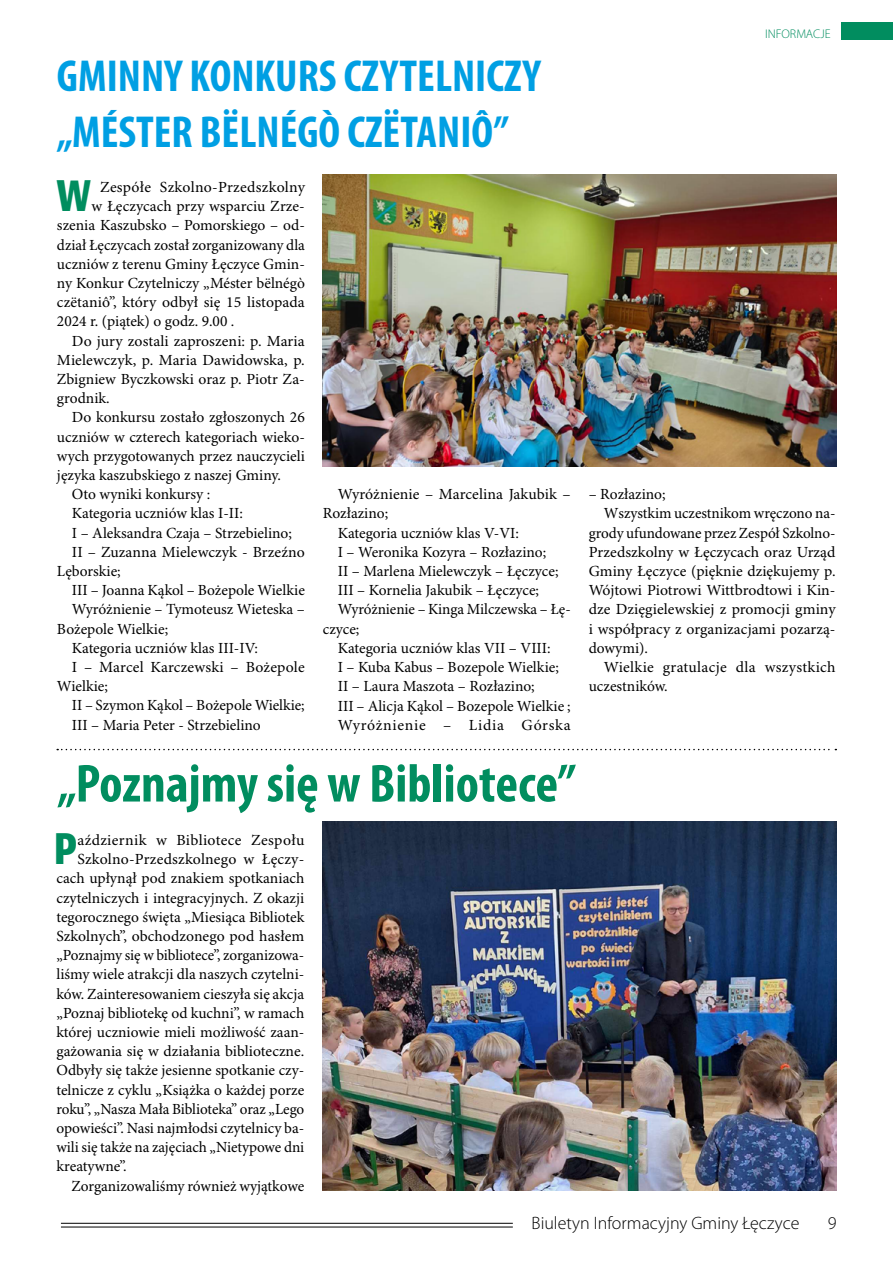
<style>
.page{position:relative;width:893px;height:1263px;background:#fff}
.page>*{position:absolute;margin:0;border:0;box-sizing:border-box;transform-origin:0 0}
.t1{font:700 condensed 54px "Myriad Pro";color:#018d5f}
.t2{font:700 condensed 45px/55.5px "Myriad Pro";color:#009fe3}
.t3{font:700 condensed 40.95px "Bernino Sans";color:#018d5f}
.t4{font:300 18px "Myriad Pro";color:#000}
.t5{font:15.45px "Minion Pro";color:#000}
.t6{font:15.45px "Minion Pro";letter-spacing:.02em;color:#000}
.t7{font:15.45px "Minion Pro";letter-spacing:.045em;color:#000}
.t8{font:300 12.6px "Myriad Pro";color:#018d5f}
</style>
<div class="page">
<hr style="left:61px;top:1223px;width:452px;height:1px;background:#000">
<hr style="left:61px;top:1227px;width:452px;height:1px;background:#000">
<div style="left:842px;top:22px;width:51px;height:17px;background:#018d5f"></div>
<svg style="left:57px;top:749px;width:779px;height:1px"></svg>
<img style="left:323px;top:174px;width:514px;height:293px">
<img style="left:322px;top:822px;width:514px;height:369px">
<h2 class="t2" style="left:57px;top:49px;width:485px">GMINNY KONKURS CZYTELNICZY „MÉSTER BËLNÉGÒ CZËTANIÔ”</h2>
<h3 class="t3" style="left:56px;top:171px;width:37px">W</h3>
<p class="t5" style="left:100px;top:178px;width:206px">Zespółe Szkolno-Przedszkolny</p>
<p class="t5" style="left:92px;top:197px;width:215px">w Łęczycach przy wsparciu Zrze-</p>
<p class="t5" style="left:57px;top:216px;width:249px">szenia Kaszubsko – Pomorskiego – od-</p>
<p class="t5" style="left:57px;top:235px;width:249px">dział Łęczycach został zorganizowany dla</p>
<p class="t5" style="left:57px;top:255px;width:249px">uczniów z terenu Gminy Łęczyce Gmin-</p>
<p class="t5" style="left:57px;top:274px;width:249px">ny Konkur Czytelniczy „Méster bëlnégò</p>
<p class="t5" style="left:57px;top:293px;width:249px">czëtaniô”, który odbył się 15 listopada</p>
<p class="t5" style="left:57px;top:312px;width:179px">2024 r. (piątek) o godz. 9.00 .</p>
<p class="t5" style="left:72px;top:331px;width:234px">Do jury zostali zaproszeni: p. Maria</p>
<p class="t5" style="left:57px;top:351px;width:249px">Mielewczyk, p. Maria Dawidowska, p.</p>
<p class="t5" style="left:57px;top:370px;width:249px">Zbigniew Byczkowski oraz p. Piotr Za-</p>
<p class="t5" style="left:57px;top:389px;width:54px">grodnik.</p>
<p class="t5" style="left:72px;top:408px;width:234px">Do konkursu zostało zgłoszonych 26</p>
<p class="t5" style="left:57px;top:427px;width:249px">uczniów w czterech kategoriach wieko-</p>
<p class="t5" style="left:57px;top:447px;width:249px">wych przygotowanych przez nauczycieli</p>
<p class="t5" style="left:57px;top:466px;width:225px">języka kaszubskiego z naszej Gminy.</p>
<p class="t5" style="left:72px;top:485px;width:140px">Oto wyniki konkursy :</p>
<p class="t5" style="left:72px;top:504px;width:172px">Kategoria uczniów klas I-II:</p>
<p class="t5" style="left:72px;top:523px;width:221px">I – Aleksandra Czaja – Strzebielino;</p>
<p class="t5" style="left:72px;top:543px;width:234px">II – Zuzanna Mielewczyk - Brzeźno</p>
<p class="t5" style="left:57px;top:562px;width:65px">Lęborskie;</p>
<p class="t5" style="left:72px;top:581px;width:234px">III – Joanna Kąkol – Bożepole Wielkie</p>
<p class="t5" style="left:72px;top:600px;width:234px">Wyróżnienie – Tymoteusz Wieteska –</p>
<p class="t5" style="left:57px;top:619px;width:113px">Bożepole Wielkie;</p>
<p class="t5" style="left:72px;top:639px;width:187px">Kategoria uczniów klas III-IV:</p>
<p class="t5" style="left:72px;top:658px;width:234px">I – Marcel Karczewski – Bożepole</p>
<p class="t5" style="left:57px;top:677px;width:52px">Wielkie;</p>
<p class="t5" style="left:72px;top:696px;width:234px">II – Szymon Kąkol – Bożepole Wielkie;</p>
<p class="t5" style="left:72px;top:715px;width:190px">III – Maria Peter - Strzebielino</p>
<p class="t5" style="left:338px;top:485px;width:234px">Wyróżnienie – Marcelina Jakubik –</p>
<p class="t5" style="left:323px;top:504px;width:67px">Rozłazino;</p>
<p class="t5" style="left:338px;top:523px;width:183px">Kategoria uczniów klas V-VI:</p>
<p class="t5" style="left:338px;top:543px;width:210px">I – Weronika Kozyra – Rozłazino;</p>
<p class="t5" style="left:338px;top:562px;width:222px">II – Marlena Mielewczyk – Łęczyce;</p>
<p class="t5" style="left:338px;top:581px;width:203px">III – Kornelia Jakubik – Łęczyce;</p>
<p class="t5" style="left:338px;top:600px;width:234px">Wyróżnienie – Kinga Milczewska – Łę-</p>
<p class="t5" style="left:323px;top:619px;width:38px">czyce;</p>
<p class="t5" style="left:338px;top:639px;width:214px">Kategoria uczniów klas VII – VIII:</p>
<p class="t5" style="left:338px;top:658px;width:222px">I – Kuba Kabus – Bozepole Wielkie;</p>
<p class="t5" style="left:338px;top:677px;width:198px">II – Laura Maszota – Rozłazino;</p>
<p class="t5" style="left:338px;top:696px;width:234px">III – Alicja Kąkol – Bozepole Wielkie ;</p>
<p class="t7" style="left:338px;top:715px;width:234px">Wyróżnienie – Lidia Górska</p>
<h1 class="t1" style="left:57px;top:754px;width:520px">„Poznajmy się w Bibliotece”</h1>
<h3 class="t3" style="left:54px;top:824px;width:25px">P</h3>
<p class="t6" style="left:77px;top:831px;width:228px">aździernik w Bibliotece Zespołu</p>
<p class="t5" style="left:77px;top:850px;width:228px">Szkolno-Przedszkolnego w Łęczy-</p>
<p class="t5" style="left:56px;top:869px;width:249px">cach upłynął pod znakiem spotkaniach</p>
<p class="t5" style="left:56px;top:888px;width:249px">czytelniczych i integracyjnych. Z okazji</p>
<p class="t5" style="left:56px;top:907px;width:249px">tegorocznego święta „Miesiąca Bibliotek</p>
<p class="t5" style="left:56px;top:927px;width:249px">Szkolnych”, obchodzonego pod hasłem</p>
<p class="t5" style="left:56px;top:946px;width:249px">„Poznajmy się w bibliotece”, zorganizowa-</p>
<p class="t5" style="left:56px;top:965px;width:249px">liśmy wiele atrakcji dla naszych czytelni-</p>
<p class="t5" style="left:56px;top:984px;width:249px">ków. Zainteresowaniem cieszyła się akcja</p>
<p class="t5" style="left:56px;top:1003px;width:249px">„Poznaj bibliotekę od kuchni”, w ramach</p>
<p class="t5" style="left:56px;top:1023px;width:249px">której uczniowie mieli możliwość zaan-</p>
<p class="t5" style="left:56px;top:1042px;width:249px">gażowania się w działania biblioteczne.</p>
<p class="t5" style="left:56px;top:1061px;width:249px">Odbyły się także jesienne spotkanie czy-</p>
<p class="t5" style="left:56px;top:1080px;width:249px">telnicze z cyklu „Książka o każdej porze</p>
<p class="t5" style="left:56px;top:1099px;width:249px">roku”, „Nasza Mała Biblioteka” oraz „Lego</p>
<p class="t5" style="left:56px;top:1119px;width:249px">opowieści”. Nasi najmłodsi czytelnicy ba-</p>
<p class="t5" style="left:56px;top:1138px;width:249px">wili się także na zajęciach „Nietypowe dni</p>
<p class="t5" style="left:56px;top:1157px;width:72px">kreatywne”.</p>
<p class="t5" style="left:71px;top:1176px;width:234px">Zorganizowaliśmy również wyjątkowe</p>
<p class="t8" style="left:765px;top:27px;width:67px">INFORMACJE</p>
<p class="t5" style="left:589px;top:485px;width:78px">– Rozłazino;</p>
<p class="t5" style="left:604px;top:504px;width:233px">Wszystkim uczestnikom wręczono na-</p>
<p class="t5" style="left:589px;top:523px;width:248px">grody ufundowane przez Zespół Szkolno-</p>
<p class="t5" style="left:589px;top:543px;width:248px">Przedszkolny w Łęczycach oraz Urząd</p>
<p class="t5" style="left:589px;top:562px;width:248px">Gminy Łęczyce (pięknie dziękujemy p.</p>
<p class="t5" style="left:589px;top:581px;width:248px">Wójtowi Piotrowi Wittbrodtowi i Kin-</p>
<p class="t5" style="left:589px;top:600px;width:248px">dze Dzięgielewskiej z promocji gminy</p>
<p class="t5" style="left:589px;top:619px;width:248px">i współpracy z organizacjami pozarzą-</p>
<p class="t5" style="left:589px;top:639px;width:61px">dowymi).</p>
<p class="t6" style="left:604px;top:658px;width:233px">Wielkie gratulacje dla wszystkich</p>
<p class="t5" style="left:589px;top:677px;width:80px">uczestników.</p>
<p class="t4" style="left:532px;top:1213px;width:269px">Biuletyn Informacyjny Gminy Łęczyce</p>
<p class="t4" style="left:828px;top:1213px;width:10px">9</p>
</div>
